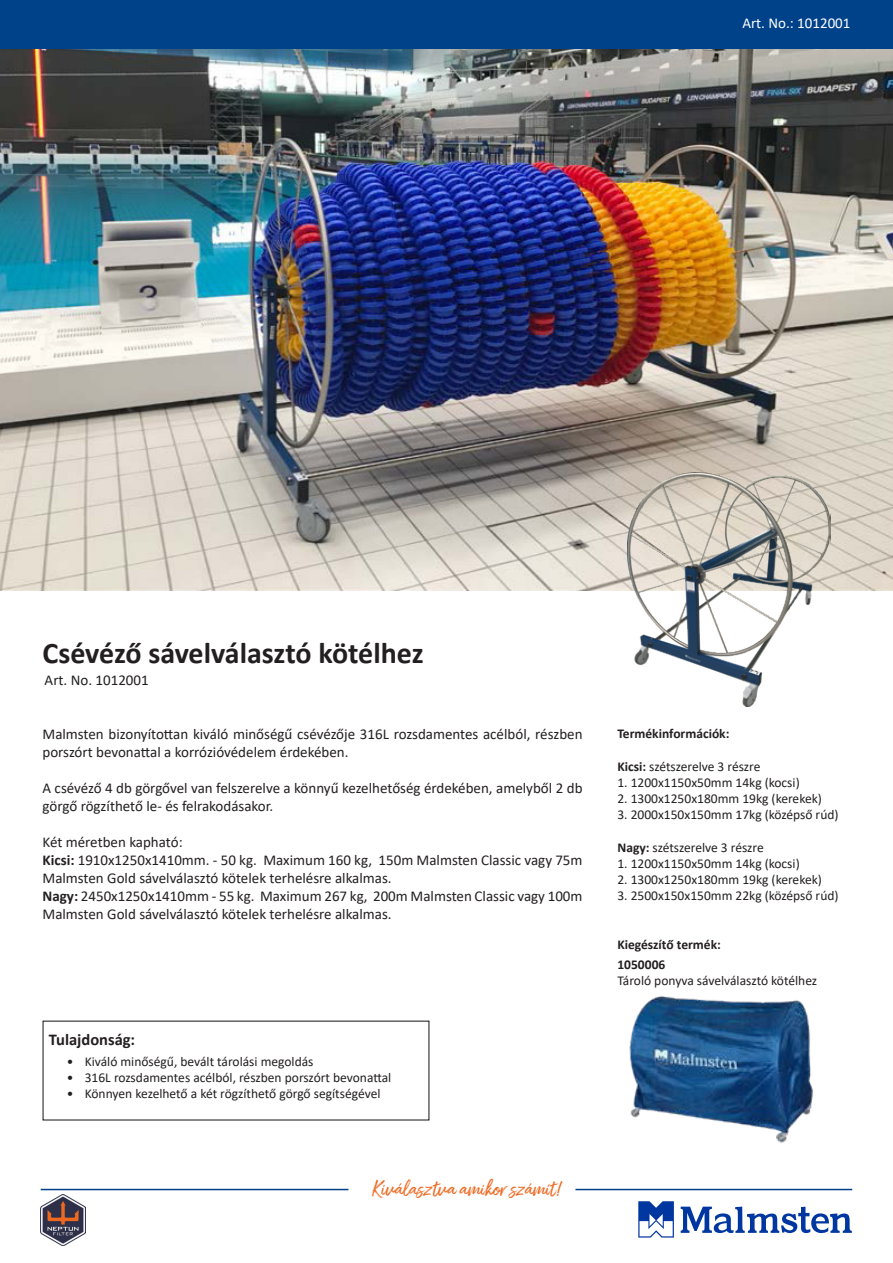
<style>
.page{position:relative;width:893px;height:1263px;background:#fff}
.page>*{position:absolute;margin:0;border:0;box-sizing:border-box;transform-origin:0 0}
.t1{font:700 30px "Calibri";color:#231f20}
.t2{font:21px "Amithen";color:#ed6920}
.t3{font:700 16.5px "Calibri";color:#231f20}
.t4{font:15px/18px "Calibri";color:#231f20}
.t5{font:15px "Calibri";color:#fff}
.t6{font:13.5px "Calibri";color:#231f20}
.t7{font:700 13.5px "Calibri";color:#231f20}
.t8{font:13.5px "Courier";color:#fff}
.s1{font-weight:700}
</style>
<div class="page">
<img style="left:0;top:48px;width:893px;height:543px">
<div style="left:0;top:0;width:893px;height:48px;background:#00428a"></div>
<hr style="left:41px;top:1189px;width:307px;height:1px;background:#004289">
<svg style="left:681px;top:1206px;width:171px;height:27px"></svg>
<svg style="left:638px;top:1201px;width:36px;height:36px"></svg>
<hr style="left:575px;top:1189px;width:277px;height:1px;background:#004289">
<img style="left:41px;top:1195px;width:45px;height:51px">
<img style="left:627px;top:472px;width:204px;height:235px">
<img style="left:629px;top:996px;width:184px;height:147px">
<p class="t5" style="left:742px;top:13px;width:110px">Art. No.: 1012001</p>
<p class="t8" style="left:752px;top:17px;width:118px">Item no 1010002</p>
<p class="t1" style="left:43px;top:632px;width:383px">Csévéző sávelválasztó kötélhez</p>
<p class="t4" style="left:45px;top:671px;width:106px">Art. No. 1012001</p>
<p class="t4" style="left:43px;top:725px;width:541px">Malmsten bizonyítottan kiváló minőségű csévézője 316L rozsdamentes acélból, részben porszórt bevonattal a korrózióvédelem érdekében.</p>
<p class="t4" style="left:43px;top:779px;width:541px">A csévéző 4 db görgővel van felszerelve a könnyű kezelhetőség érdekében, amelyből 2 db görgő rögzíthető le- és felrakodásakor.</p>
<p class="t4" style="left:43px;top:833px;width:142px">Két méretben kapható:</p>
<p class="t4" style="left:43px;top:851px;width:542px"><span class="s1">Kicsi:</span> 1910x1250x1410mm. - 50 kg. Maximum 160 kg, 150m Malmsten Classic vagy 75m<br>Malmsten Gold sávelválasztó kötelek terhelésre alkalmas.</p>
<p class="t4" style="left:43px;top:887px;width:542px"><span class="s1">Nagy:</span> 2450x1250x1410mm - 55 kg. Maximum 267 kg, 200m Malmsten Classic vagy 100m<br>Malmsten Gold sávelválasztó kötelek terhelésre alkalmas.</p>
<p class="t3" style="left:49px;top:1027px;width:88px">Tulajdonság:</p>
<p class="t6" style="left:67px;top:1052px;width:248px">• Kiváló minőségű, bevált tárolási megoldás</p>
<p class="t6" style="left:67px;top:1068px;width:326px">• 316L rozsdamentes acélból, részben porszórt bevonattal</p>
<p class="t6" style="left:67px;top:1084px;width:315px">• Könnyen kezelhető a két rögzíthető görgő segítségével</p>
<p class="t2" style="left:372px;top:1176px;width:192px">Kiválasztva amikor számít!</p>
<p class="t7" style="left:617px;top:724px;width:114px">Termékinformációk:</p>
<p class="t6" style="left:617px;top:757px;width:145px"><span class="s1">Kicsi:</span> szétszerelve 3 részre</p>
<p class="t6" style="left:617px;top:773px;width:184px">1. 1200x1150x50mm 14kg (kocsi)</p>
<p class="t6" style="left:617px;top:789px;width:206px">2. 1300x1250x180mm 19kg (kerekek)</p>
<p class="t6" style="left:617px;top:805px;width:223px">3. 2000x150x150mm 17kg (középső rúd)</p>
<p class="t6" style="left:617px;top:838px;width:148px"><span class="s1">Nagy:</span> szétszerelve 3 részre</p>
<p class="t6" style="left:617px;top:854px;width:184px">1. 1200x1150x50mm 14kg (kocsi)</p>
<p class="t6" style="left:617px;top:870px;width:206px">2. 1300x1250x180mm 19kg (kerekek)</p>
<p class="t6" style="left:617px;top:886px;width:223px">3. 2500x150x150mm 22kg (középső rúd)</p>
<p class="t7" style="left:617px;top:935px;width:105px">Kiegészítő termék:</p>
<p class="t7" style="left:617px;top:955px;width:49px">1050006</p>
<p class="t6" style="left:617px;top:971px;width:201px">Tároló ponyva sávelválasztó kötélhez</p>
</div>
